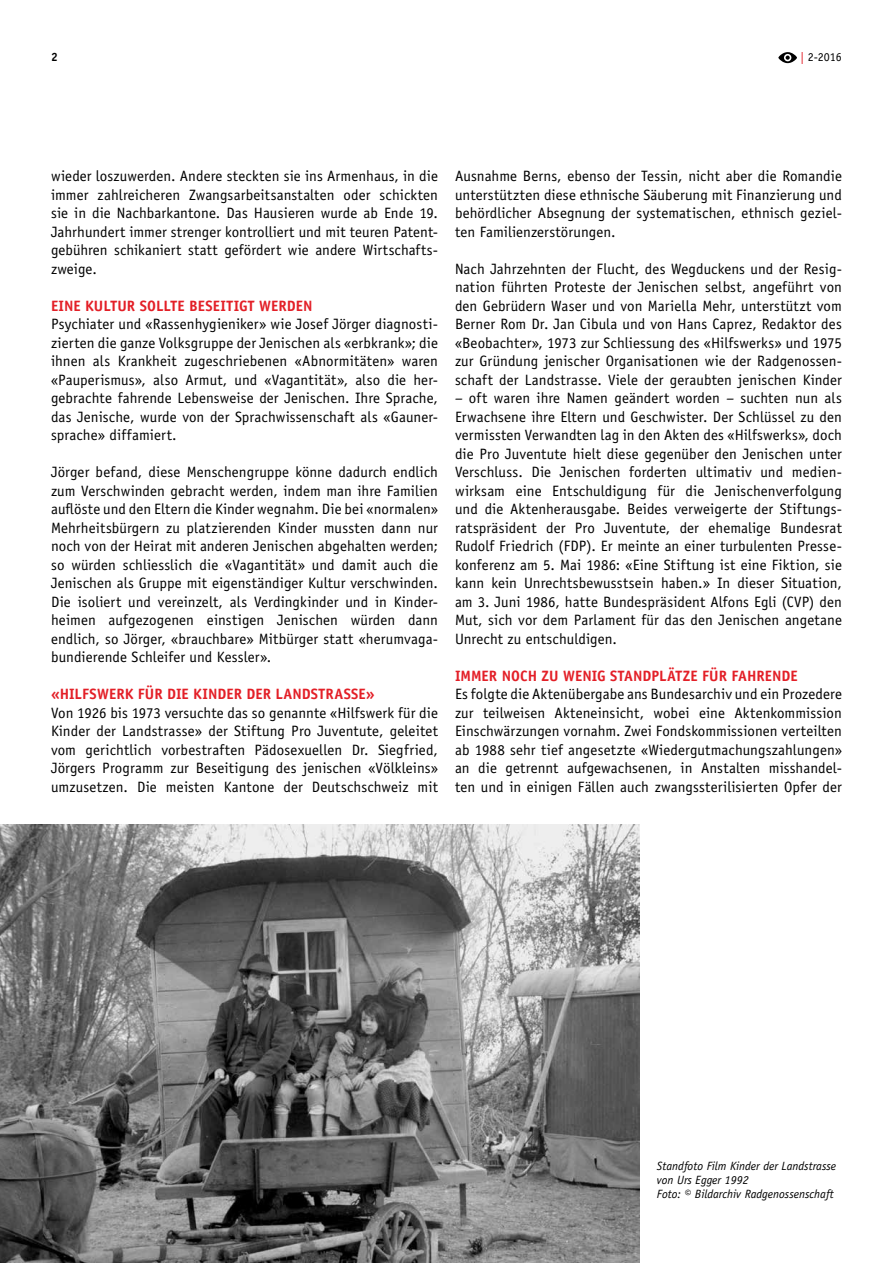
<style>
.page{position:relative;width:893px;height:1263px;background:#fff}
.page>*{position:absolute;margin:0;border:0;box-sizing:border-box;transform-origin:0 0}
.t1{font:15px/18.5px "Officina Sans Std";letter-spacing:.005em;color:#000;text-align:justify}
.t2{font:700 15px "Officina Sans Std";letter-spacing:.005em;color:#e31f27}
.t3{font:italic 12px/14.4px "Officina Sans Std";color:#000}
.t4{font:12px "Officina Sans Std";color:#000}
.t5{font:700 12px "Officina Sans Std";color:#000}
.s1{color:#e31f27}
.s2{font-style:italic}
.s3{font-style:normal}
</style>
<div class="page">
<img style="left:0;top:825px;width:639px;height:438px">
<svg style="left:778px;top:52px;width:19px;height:11px"></svg>
<p class="t5" style="left:51px;top:49px;width:8px">2</p>
<p class="t4" style="left:800px;top:50px;width:43px"><span class="s1">|</span> 2-2016</p>
<p class="t1" style="left:51px;top:167px;width:388px">wieder loszuwerden. Andere steckten sie ins Armenhaus, in die immer zahlreicheren Zwangsarbeitsanstalten oder schickten sie in die Nachbarkantone. Das Hausieren wurde ab Ende 19.<br>Jahrhundert immer strenger kontrolliert und mit teuren Patent&shy;gebühren schikaniert statt gefördert wie andere Wirtschafts&shy;zweige.</p>
<p class="t2" style="left:51px;top:296px;width:263px">EINE KULTUR SOLLTE BESEITIGT WERDEN</p>
<p class="t1" style="left:51px;top:315px;width:388px">Psychiater und «Rassenhygieniker» wie Josef Jörger diagnosti&shy;zierten die ganze Volksgruppe der Jenischen als «erbkrank»; die ihnen als Krankheit zugeschriebenen «Abnormitäten» waren «Pauperismus», also Armut, und «Vagantität», also die her&shy;gebrachte fahrende Lebensweise der Jenischen. Ihre Sprache, das Jenische, wurde von der Sprachwissenschaft als «Gauner&shy;sprache» diffamiert.</p>
<p class="t1" style="left:51px;top:463px;width:388px">Jörger befand, diese Menschengruppe könne dadurch endlich zum Verschwinden gebracht werden, indem man ihre Familien auflöste und den Eltern die Kinder wegnahm. Die bei «normalen» Mehrheitsbürgern zu platzierenden Kinder mussten dann nur noch von der Heirat mit anderen Jenischen abgehalten werden; so würden schliesslich die «Vagantität» und damit auch die Jenischen als Gruppe mit eigenständiger Kultur verschwinden.<br>Die isoliert und vereinzelt, als Verdingkinder und in Kinder&shy;heimen aufgezogenen einstigen Jenischen würden dann endlich, so Jörger, «brauchbare» Mitbürger statt «herumvaga&shy;bundierende Schleifer und Kessler».</p>
<p class="t2" style="left:51px;top:685px;width:325px">«HILFSWERK FÜR DIE KINDER DER LANDSTRASSE»</p>
<p class="t1" style="left:51px;top:703px;width:388px">Von 1926 bis 1973 versuchte das so genannte «Hilfswerk für die Kinder der Landstrasse» der Stiftung Pro Juventute, geleitet vom gerichtlich vorbestraften Pädosexuellen Dr. Siegfried, Jörgers Programm zur Beseitigung des jenischen «Völkleins» umzusetzen. Die meisten Kantone der Deutschschweiz mit</p>
<p class="t1" style="left:455px;top:167px;width:388px">Ausnahme Berns, ebenso der Tessin, nicht aber die Romandie unterstützten diese ethnische Säuberung mit Finanzierung und behördlicher Absegnung der systematischen, ethnisch geziel&shy;ten Familienzerstörungen.</p>
<p class="t1" style="left:455px;top:259px;width:388px">Nach Jahrzehnten der Flucht, des Wegduckens und der Resig&shy;nation führten Proteste der Jenischen selbst, angeführt von den Gebrüdern Waser und von Mariella Mehr, unterstützt vom Berner Rom Dr. Jan Cibula und von Hans Caprez, Redaktor des «Beobachter», 1973 zur Schliessung des «Hilfswerks» und 1975 zur Gründung jenischer Organisationen wie der Radgenossen&shy;schaft der Landstrasse. Viele der geraubten jenischen Kinder</p>
<p class="t1" style="left:455px;top:389px;width:388px"><span class="s2">–</span> oft waren ihre Namen geändert worden <span class="s2">–</span> suchten nun als Erwachsene ihre Eltern und Geschwister. Der Schlüssel zu den vermissten Verwandten lag in den Akten des «Hilfswerks», doch die Pro Juventute hielt diese gegenüber den Jenischen unter Verschluss. Die Jenischen forderten ultimativ und medien&shy;wirksam eine Entschuldigung für die Jenischenverfolgung und die Aktenherausgabe. Beides verweigerte der Stiftungs&shy;ratspräsident der Pro Juventute, der ehemalige Bundesrat Rudolf Friedrich (FDP). Er meinte an einer turbulenten Presse&shy;konferenz am 5. Mai 1986: «Eine Stiftung ist eine Fiktion, sie kann kein Unrechtsbewusstsein haben.» In dieser Situation, am 3. Juni 1986, hatte Bundespräsident Alfons Egli (CVP) den Mut, sich vor dem Parlament für das den Jenischen angetane Unrecht zu entschuldigen.</p>
<p class="t2" style="left:455px;top:666px;width:344px">IMMER NOCH ZU WENIG STANDPLÄTZE FÜR FAHRENDE</p>
<p class="t1" style="left:455px;top:685px;width:388px">Es folgte die Aktenübergabe ans Bundesarchiv und ein Prozedere zur teilweisen Akteneinsicht, wobei eine Aktenkommission Einschwärzungen vornahm. Zwei Fondskommissionen verteilten ab 1988 sehr tief angesetzte «Wiedergutmachungszahlungen» an die getrennt aufgewachsenen, in Anstalten misshandel&shy;ten und in einigen Fällen auch zwangssterilisierten Opfer der</p>
<p class="t3" style="left:657px;top:1158px;width:181px">Standfoto Film Kinder der Landstrasse von Urs Egger 1992<br>Foto: <span class="s3">©</span> Bildarchiv Radgenossenschaft</p>
</div>
